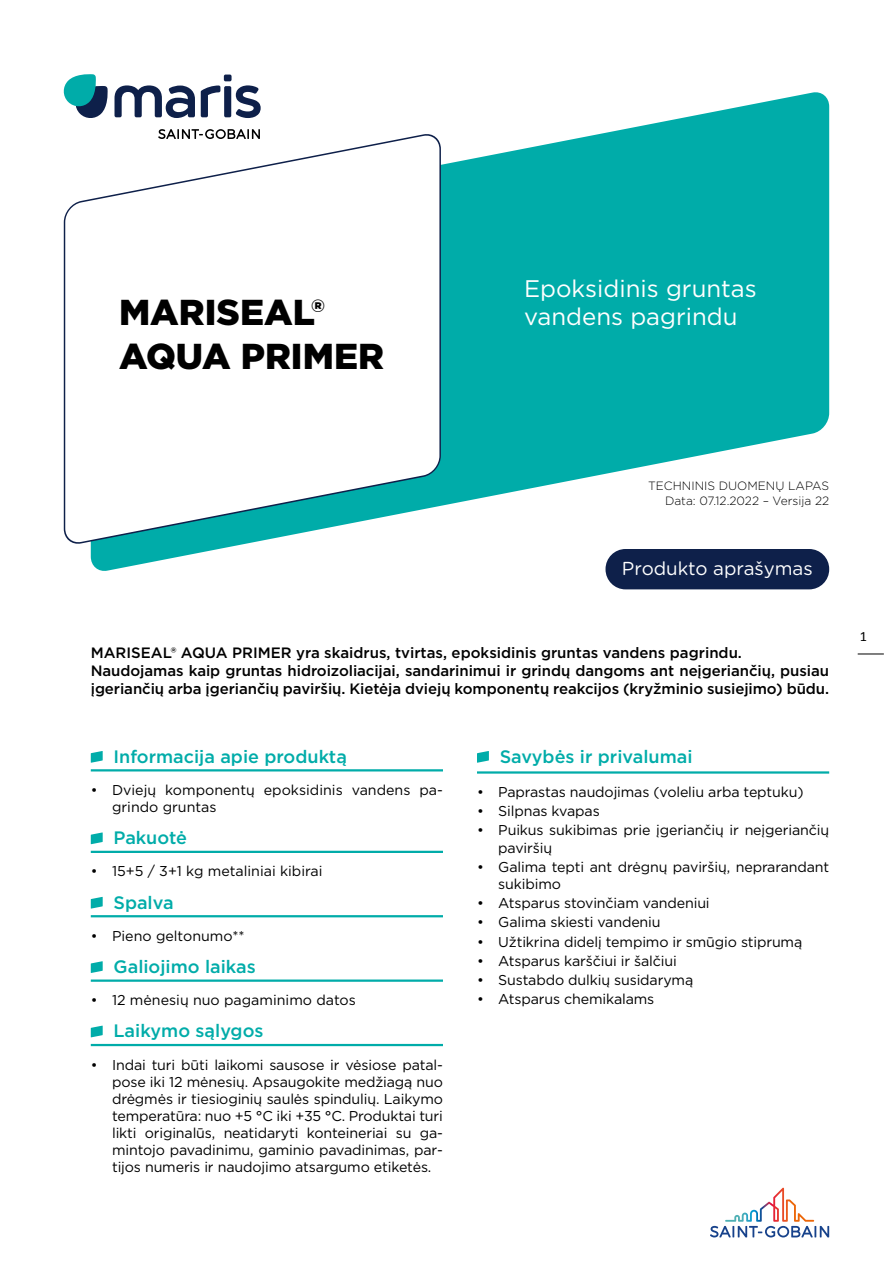
<style>
.page{position:relative;width:893px;height:1263px;background:#fff}
.page>*{position:absolute;margin:0;border:0;box-sizing:border-box;transform-origin:0 0}
.t1{font:900 36px/43.2px "Gotham";color:#000}
.t2{font:24px/28.8px "Gotham";color:#fff}
.t3{font:18.75px "Gotham Rounded";color:#fff}
.t4{font:500 18px "Gotham";color:#00aca9}
.t5{font:500 15px/18px "Gotham";letter-spacing:-.005em;color:#000}
.t6{font:14.25px/17.1px "Gotham";letter-spacing:-.01em;color:#000}
.t7{font:14.25px "Calibri";color:#000}
.t8{font:300 12px/14.4px "Gotham";color:#000;text-align:right}
.s1{font-weight:500}
</style>
<div class="page">
<div style="left:605px;top:549px;width:224px;height:40px;background:#0e204a;border-radius:20px"></div>
<svg style="left:91px;top:89px;width:738px;height:485px;fill:#00aca9"></svg>
<svg style="left:63px;top:130px;width:379px;height:418px"></svg>
<svg style="left:158px;top:129px;width:102px;height:10px"></svg>
<svg style="left:63px;top:74px;width:45px;height:45px"></svg>
<svg style="left:236px;top:85px;width:25px;height:33px"></svg>
<div style="left:224px;top:86px;width:7px;height:31px;background:#0e204a;border-radius:2px"></div>
<svg style="left:201px;top:85px;width:19px;height:32px"></svg>
<div style="left:224px;top:75px;width:8px;height:6px;background:#0e204a;border-radius:2px"></div>
<svg style="left:115px;top:85px;width:80px;height:33px"></svg>
<svg style="left:858px;top:654px;width:26px;height:1px"></svg>
<svg style="left:710px;top:1188px;width:119px;height:49px"></svg>
<hr style="left:91px;top:769px;width:352px;height:2px;background:#00aca9">
<hr style="left:91px;top:851px;width:352px;height:2px;background:#00aca9">
<hr style="left:91px;top:915px;width:352px;height:2px;background:#00aca9">
<hr style="left:91px;top:979px;width:352px;height:3px;background:#00aca9">
<hr style="left:91px;top:1044px;width:352px;height:2px;background:#00aca9">
<svg style="left:91px;top:751px;width:12px;height:12px"></svg>
<svg style="left:91px;top:832px;width:12px;height:12px"></svg>
<svg style="left:91px;top:897px;width:12px;height:12px"></svg>
<svg style="left:91px;top:961px;width:12px;height:12px"></svg>
<svg style="left:91px;top:1025px;width:12px;height:12px"></svg>
<hr style="left:477px;top:771px;width:352px;height:3px;background:#00aca9">
<svg style="left:477px;top:751px;width:12px;height:12px"></svg>
<h1 class="t1" style="left:119px;top:291px;width:266px">MARISEAL®<br>AQUA PRIMER</h1>
<h2 class="t2" style="left:524px;top:273px;width:234px">Epoksidinis gruntas vandens pagrindu</h2>
<p class="t8" style="left:648px;top:478px;width:183px">TECHNINIS DUOMENŲ LAPAS<br>Data: 07.12.2022 – Versija 22</p>
<h3 class="t3" style="left:622px;top:556px;width:192px">Produkto aprašymas</h3>
<p class="t5" style="left:91px;top:643px;width:740px">MARISEAL® AQUA PRIMER yra skaidrus, tvirtas, epoksidinis gruntas vandens pagrindu.<br>Naudojamas kaip gruntas hidroizoliacijai, sandarinimui ir grindų dangoms ant neįgeriančių, pusiau įgeriančių arba įgeriančių paviršių. Kietėja dviejų komponentų reakcijos (kryžminio susiejimo) būdu.</p>
<p class="t4" style="left:113px;top:744px;width:235px">Informacija apie produktą</p>
<p class="t6" style="left:112px;top:781px;width:332px;text-indent:-21px">• Dviejų komponentų epoksidinis vandens pa&shy;grindo gruntas</p>
<p class="t4" style="left:113px;top:826px;width:75px">Pakuotė</p>
<p class="t6" style="left:91px;top:862px;width:233px">• 15+5 / 3+1 kg metaliniai kibirai</p>
<p class="t4" style="left:113px;top:890px;width:62px">Spalva</p>
<p class="t6" style="left:91px;top:927px;width:155px">• Pieno geltonumo**</p>
<p class="t4" style="left:113px;top:955px;width:144px">Galiojimo laikas</p>
<p class="t6" style="left:91px;top:991px;width:267px">• 12 mėnesių nuo pagaminimo datos</p>
<p class="t4" style="left:113px;top:1019px;width:151px">Laikymo sąlygos</p>
<p class="t6" style="left:112px;top:1055px;width:332px;text-align:justify;text-indent:-21px">• Indai turi būti laikomi sausose ir vėsiose patal&shy;pose iki 12 mėnesių. Apsaugokite medžiagą nuo drėgmės ir tiesioginių saulės spindulių. Laikymo temperatūra: nuo +5 <span class="s1">°</span>C iki +35 <span class="s1">°</span>C. Produktai turi likti originalūs, neatidaryti konteineriai su ga&shy;mintojo pavadinimu, gaminio pavadinimas, par&shy;tijos numeris ir naudojimo atsargumo etiketės.</p>
<p class="t4" style="left:500px;top:744px;width:194px">Savybės ir privalumai</p>
<p class="t6" style="left:477px;top:783px;width:328px">• Paprastas naudojimas (voleliu arba teptuku)</p>
<p class="t6" style="left:477px;top:802px;width:124px">• Silpnas kvapas</p>
<p class="t6" style="left:498px;top:821px;width:332px;text-indent:-21px">• Puikus sukibimas prie įgeriančių ir neįgeriančių paviršių</p>
<p class="t6" style="left:498px;top:858px;width:332px;text-indent:-21px">• Galima tepti ant drėgnų paviršių, neprarandant sukibimo</p>
<p class="t6" style="left:477px;top:894px;width:234px">• Atsparus stovinčiam vandeniui</p>
<p class="t6" style="left:477px;top:913px;width:185px">• Galima skiesti vandeniu</p>
<p class="t6" style="left:477px;top:933px;width:327px">• Užtikrina didelį tempimo ir smūgio stiprumą</p>
<p class="t6" style="left:477px;top:952px;width:201px">• Atsparus karščiui ir šalčiui</p>
<p class="t6" style="left:477px;top:971px;width:218px">• Sustabdo dulkių susidarymą</p>
<p class="t6" style="left:477px;top:990px;width:179px">• Atsparus chemikalams</p>
<p class="t7" style="left:860px;top:626px;width:9px">1</p>
</div>
